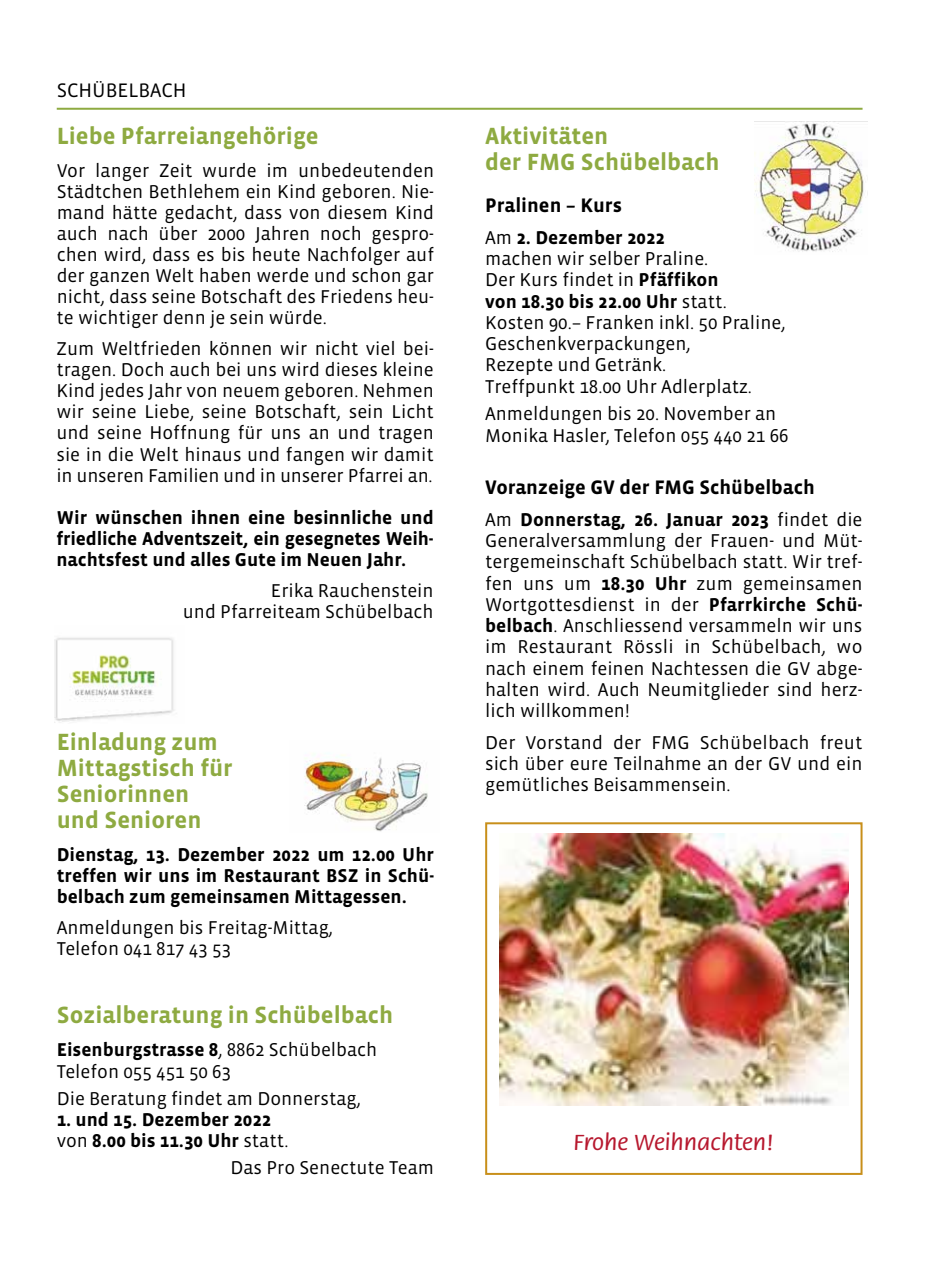
<style>
.page{position:relative;width:942px;height:1276px;background:#fff}
.page>*{position:absolute;margin:0;border:0;box-sizing:border-box;transform-origin:0 0}
.t1{font:700 24px/26px "Vista Sans";color:#8eaa41}
.t2{font:500 24px "Flora";color:#b7182e}
.t3{font:700 20px "Vista Sans";color:#000}
.t4{font:20px "Vista Sans";color:#000}
.t5{font:19px/21.2px "Vista Sans";color:#000;text-align:justify}
.t6{font:700 19px/21px "Vista Sans";color:#000;text-align:justify}
.s1{font-weight:700}
.s2{font-weight:400}
</style>
<div class="page">
<hr style="left:57px;top:108px;width:805px;height:2px;background:#8eaa41">
<img style="left:54px;top:637px;width:120px;height:86px">
<img style="left:754px;top:122px;width:110px;height:130px">
<img style="left:304px;top:754px;width:124px;height:78px">
<div style="left:485px;top:822px;width:377px;height:353px;border:2px solid #c88f1a"></div>
<img style="left:499px;top:833px;width:349px;height:272px">
<p class="t4" style="left:57px;top:80px;width:131px">SCHÜBELBACH</p>
<p class="t1" style="left:57px;top:123px;width:263px">Liebe Pfarreiangehörige</p>
<p class="t5" style="left:57px;top:160px;width:379px">Vor langer Zeit wurde im unbedeutenden Städtchen Bethlehem ein Kind geboren. Nie&shy;mand hätte gedacht, dass von diesem Kind auch nach über 2000 Jahren noch gespro&shy;chen wird, dass es bis heute Nachfolger auf der ganzen Welt haben werde und schon gar nicht, dass seine Botschaft des Friedens heu&shy;te wichtiger denn je sein würde.</p>
<p class="t5" style="left:56px;top:339px;width:379px">Zum Weltfrieden können wir nicht viel bei&shy;tragen. Doch auch bei uns wird dieses kleine Kind jedes Jahr von neuem geboren. Nehmen wir seine Liebe, seine Botschaft, sein Licht und seine Hoffnung für uns an und tragen sie in die Welt hinaus und fangen wir damit in unseren Familien und in unserer Pfarrei an.</p>
<p class="t6" style="left:56px;top:507px;width:379px">Wir wünschen ihnen eine besinnliche und friedliche Adventszeit, ein gesegnetes Weih&shy;nachtsfest und alles Gute im Neuen Jahr.</p>
<p class="t5" style="left:183px;top:580px;width:252px;text-align:right">Erika Rauchenstein<br>und Pfarreiteam Schübelbach</p>
<p class="t1" style="left:57px;top:729px;width:177px">Einladung zum<br>Mittagstisch für<br>Seniorinnen und Senioren</p>
<p class="t6" style="left:57px;top:844px;width:379px">Dienstag, 13. Dezember 2022 um 12.00 Uhr treffen wir uns im Restaurant BSZ in Schü&shy;belbach zum gemeinsamen Mittagessen.</p>
<p class="t5" style="left:57px;top:917px;width:278px">Anmeldungen bis Freitag-Mittag,<br>Telefon 041 817 43 53</p>
<p class="t1" style="left:57px;top:1002px;width:338px">Sozialberatung in Schübelbach</p>
<p class="t5" style="left:57px;top:1040px;width:322px"><span class="s1">Eisenburgstrasse 8</span>, 8862 Schübelbach<br>Telefon 055 451 50 63</p>
<p class="t5" style="left:57px;top:1088px;width:305px">Die Beratung findet am Donnerstag,</p>
<p class="t6" style="left:57px;top:1109px;width:233px">1. und 15. Dezember 2022 <span class="s2">von</span> 8.00 bis 11.30 Uhr <span class="s2">statt.</span></p>
<p class="t5" style="left:230px;top:1157px;width:205px">Das Pro Senectute Team</p>
<p class="t1" style="left:485px;top:123px;width:236px">Aktivitäten<br>der FMG Schübelbach</p>
<p class="t3" style="left:485px;top:195px;width:138px">Pralinen – Kurs</p>
<p class="t5" style="left:485px;top:227px;width:302px;text-align:left">Am <span class="s1">2. Dezember 2022<br></span>machen wir selber Praline.<br>Der Kurs findet in <span class="s1">Pfäffikon<br>von 18.30 bis 22.00 Uhr</span> statt.<br>Kosten 90.– Franken inkl. 50 Praline,<br>Geschenkverpackungen,<br>Rezepte und Getränk.<br>Treffpunkt 18.00 Uhr Adlerplatz.</p>
<p class="t5" style="left:485px;top:404px;width:305px">Anmeldungen bis 20. November an<br>Monika Hasler, Telefon 055 440 21 66</p>
<p class="t3" style="left:485px;top:477px;width:331px">Voranzeige GV der FMG Schübelbach</p>
<p class="t5" style="left:485px;top:509px;width:379px">Am <span class="s1">Donnerstag, 26. Januar 2023</span> findet die Generalversammlung der Frauen- und Müt&shy;tergemeinschaft Schübelbach statt. Wir tref&shy;fen uns um <span class="s1">18.30 Uhr</span> zum gemeinsamen Wortgottesdienst in der <span class="s1">Pfarrkirche Schü&shy;belbach</span>. Anschliessend versammeln wir uns im Restaurant Rössli in Schübelbach, wo nach einem feinen Nachtessen die GV abge&shy;halten wird. Auch Neumitglieder sind herz&shy;lich willkommen!</p>
<p class="t5" style="left:485px;top:732px;width:379px">Der Vorstand der FMG Schübelbach freut sich über eure Teilnahme an der GV und ein gemütliches Beisammensein.</p>
<p class="t2" style="left:573px;top:1130px;width:202px">Frohe Weihnachten!</p>
</div>
